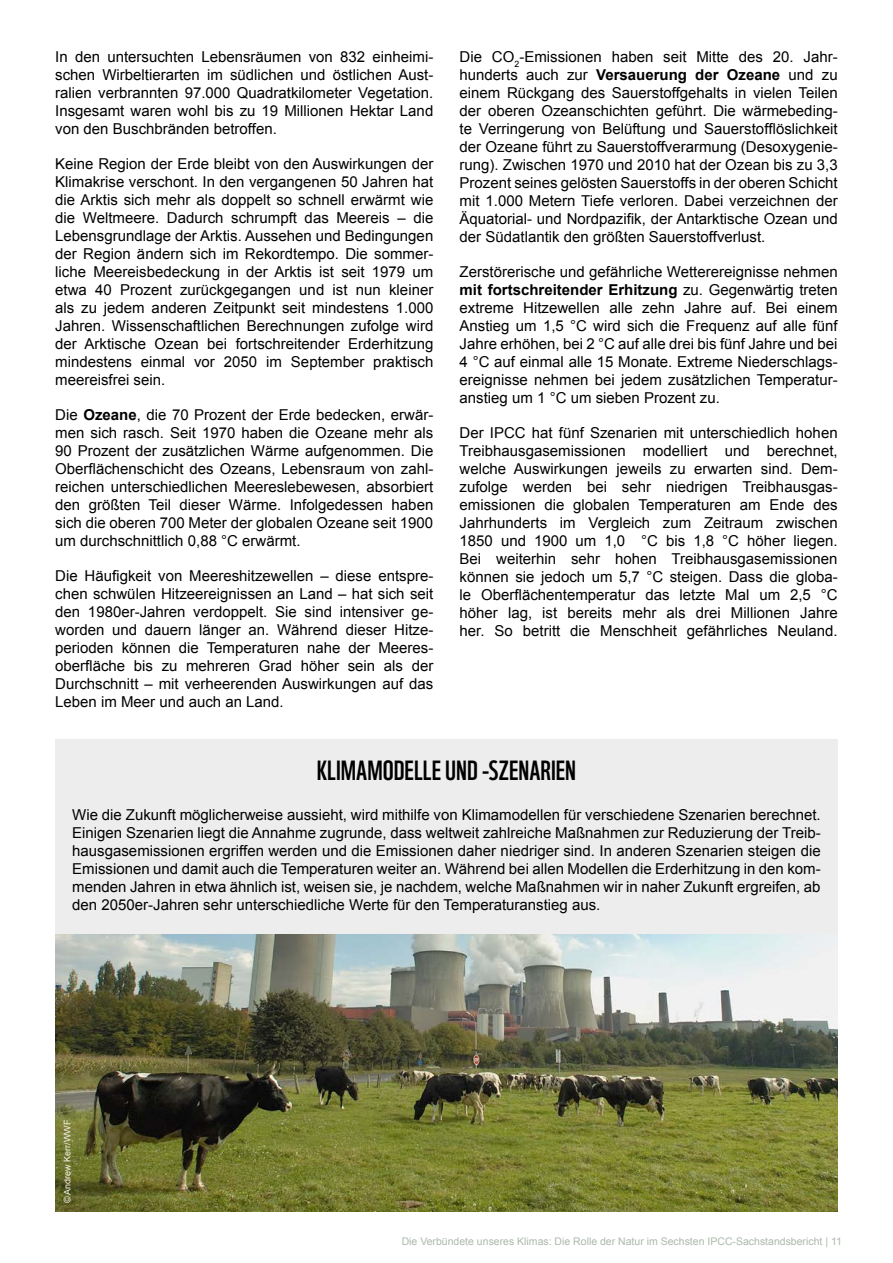
<style>
.page{position:relative;width:893px;height:1263px;background:#fff}
.page>*{position:absolute;margin:0;border:0;box-sizing:border-box;transform-origin:0 0}
.box_subtitles{font:27px "WWF";color:#000}
.Body{font:15px/18px "Arial";color:#000;text-align:justify}
.box_body{font:15px/18px "Arial";color:#000;text-align:justify}
.t1{font:10.5px "Arial";color:#acb9ab}
.t2{font:9px "Arial";color:#f6f5ed}
.s1{font-weight:700}
</style>
<div class="page">
<img style="left:55px;top:934px;width:783px;height:278px">
<div style="left:55px;top:740px;width:783px;height:69px;background:#ededee"></div>
<div style="left:55px;top:787px;width:783px;height:147px;background:#ededee"></div>
<p class="Body" style="left:55px;top:48px;width:380px">In den untersuchten Lebensräumen von 832 einheimi&shy;schen Wirbeltierarten im südlichen und östlichen Aust&shy;ralien verbrannten 97.000 Quadratkilometer Vegetation.<br>Insgesamt waren wohl bis zu 19 Millionen Hektar Land von den Buschbränden betroffen.</p>
<p class="Body" style="left:55px;top:155px;width:380px">Keine Region der Erde bleibt von den Auswirkungen der Klimakrise verschont. In den vergangenen 50 Jahren hat die Arktis sich mehr als doppelt so schnell erwärmt wie die Weltmeere. Dadurch schrumpft das Meereis – die Lebensgrundlage der Arktis. Aussehen und Bedingungen der Region ändern sich im Rekordtempo. Die sommer&shy;liche Meereisbedeckung in der Arktis ist seit 1979 um etwa 40 Prozent zurückgegangen und ist nun kleiner als zu jedem anderen Zeitpunkt seit mindestens 1.000<br>Jahren. Wissenschaftlichen Berechnungen zufolge wird der Arktische Ozean bei fortschreitender Erderhitzung mindestens einmal vor 2050 im September praktisch meereisfrei sein.</p>
<p class="Body" style="left:55px;top:406px;width:380px">Die <span class="s1">Ozeane</span>, die 70 Prozent der Erde bedecken, erwär&shy;men sich rasch. Seit 1970 haben die Ozeane mehr als 90 Prozent der zusätzlichen Wärme aufgenommen. Die Oberflächenschicht des Ozeans, Lebensraum von zahl&shy;reichen unterschiedlichen Meereslebewesen, absorbiert den größten Teil dieser Wärme. Infolgedessen haben sich die oberen 700 Meter der globalen Ozeane seit 1900 um durchschnittlich 0,88 °C erwärmt.</p>
<p class="Body" style="left:55px;top:567px;width:380px">Die Häufigkeit von Meereshitzewellen – diese entspre&shy;chen schwülen Hitzeereignissen an Land – hat sich seit den 1980er-Jahren verdoppelt. Sie sind intensiver ge&shy;worden und dauern länger an. Während dieser Hitze&shy;perioden können die Temperaturen nahe der Meeres&shy;oberfläche bis zu mehreren Grad höher sein als der Durchschnitt – mit verheerenden Auswirkungen auf das Leben im Meer und auch an Land.</p>
<p class="Body" style="left:460px;top:48px;width:380px">Die CO<sub>2</sub>-Emissionen haben seit Mitte des 20. Jahr&shy;hunderts auch zur <span class="s1">Versauerung der Ozeane</span> und zu einem Rückgang des Sauerstoffgehalts in vielen Teilen der oberen Ozeanschichten geführt. Die wärmebeding&shy;te Verringerung von Belüftung und Sauerstofflöslichkeit der Ozeane führt zu Sauerstoffverarmung (Desoxygenie&shy;rung). Zwischen 1970 und 2010 hat der Ozean bis zu 3,3<br>Prozent seines gelösten Sauerstoffs in der oberen Schicht mit 1.000 Metern Tiefe verloren. Dabei verzeichnen der Äquatorial- und Nordpazifik, der Antarktische Ozean und der Südatlantik den größten Sauerstoffverlust.</p>
<p class="Body" style="left:460px;top:263px;width:380px">Zerstörerische und gefährliche Wetterereignisse nehmen <span class="s1">mit fortschreitender Erhitzung</span> zu. Gegenwärtig treten extreme Hitzewellen alle zehn Jahre auf. Bei einem Anstieg um 1,5 °C wird sich die Frequenz auf alle fünf Jahre erhöhen, bei 2 °C auf alle drei bis fünf Jahre und bei 4 °C auf einmal alle 15 Monate. Extreme Niederschlags&shy;ereignisse nehmen bei jedem zusätzlichen Temperatur&shy;anstieg um 1 °C um sieben Prozent zu.</p>
<p class="Body" style="left:460px;top:424px;width:380px">Der IPCC hat fünf Szenarien mit unterschiedlich hohen Treibhausgasemissionen modelliert und berechnet, welche Auswirkungen jeweils zu erwarten sind. Dem&shy;zufolge werden bei sehr niedrigen Treibhausgas&shy;emissionen die globalen Temperaturen am Ende des Jahrhunderts im Vergleich zum Zeitraum zwischen 1850 und 1900 um 1,0 °C bis 1,8 °C höher liegen.<br>Bei weiterhin sehr hohen Treibhausgasemissionen können sie jedoch um 5,7 °C steigen. Dass die globa&shy;le Oberflächentemperatur das letzte Mal um 2,5 °C höher lag, ist bereits mehr als drei Millionen Jahre her. So betritt die Menschheit gefährliches Neuland.</p>
<p class="box_subtitles" style="left:317px;top:752px;width:261px">KLIMAMODELLE UND -SZENARIEN</p>
<p class="box_body" style="left:72px;top:805px;width:750px">Wie die Zukunft möglicherweise aussieht, wird mithilfe von Klimamodellen für verschiedene Szenarien berechnet.<br>Einigen Szenarien liegt die Annahme zugrunde, dass weltweit zahlreiche Maßnahmen zur Reduzierung der Treib&shy;hausgasemissionen ergriffen werden und die Emissionen daher niedriger sind. In anderen Szenarien steigen die Emissionen und damit auch die Temperaturen weiter an. Während bei allen Modellen die Erderhitzung in den kom&shy;menden Jahren in etwa ähnlich ist, weisen sie, je nachdem, welche Maßnahmen wir in naher Zukunft ergreifen, ab den 2050er-Jahren sehr unterschiedliche Werte für den Temperaturanstieg aus.</p>
<p class="t2" style="left:61px;top:1203px;width:85px;rotate:-90deg">© Andrew Kerr/WWF</p>
<p class="t1" style="left:402px;top:1234px;width:442px">Die Verbündete unseres Klimas: Die Rolle der Natur im Sechsten IPCC-Sachstandsbericht | 11</p>
</div>
